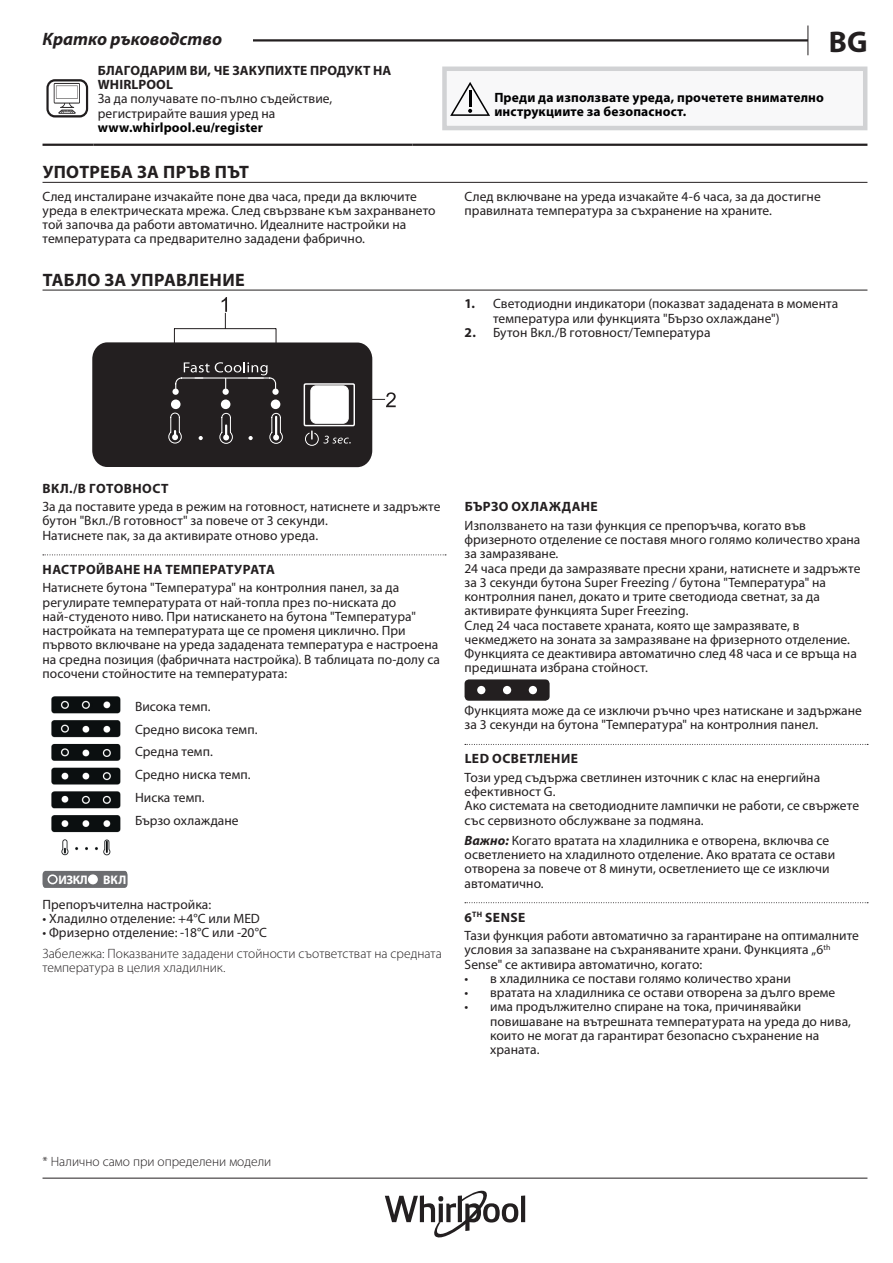
<style>
.page{position:relative;width:893px;height:1263px;background:#fff}
.page>*{position:absolute;margin:0;border:0;box-sizing:border-box;transform-origin:0 0}
.t1{font:700 30px "Myriad Pro";color:#231f20}
.t2{font:700 18px "Myriad Pro";letter-spacing:.02em;color:#231f20}
.t3{font:italic 700 18px "Myriad Pro";color:#231f20}
.t4{font:13.5px/14.2px "Myriad Pro";letter-spacing:.005em;color:#231f20}
.t5{font:300 13.5px/14.2px "Myriad Pro";color:#231f20}
.t6{font:700 13.5px/14.2px "Myriad Pro";letter-spacing:.01em;color:#000001}
.t7{font:700 13.5px "Myriad Pro";letter-spacing:.025em;color:#231f20}
.t8{font:700 13.5px/14.2px "Myriad Pro";letter-spacing:.005em;color:#231f20}
.t9{font:700 12.45px "Myriad Pro";letter-spacing:-.015em;color:#fff}
.s1{font-weight:700}
.s2{font-weight:700;font-style:italic}
</style>
<div class="page">
<hr style="left:43px;top:1178px;width:824px;height:1px;background:#231f20">
<svg style="left:807px;top:26px;width:1px;height:29px"></svg>
<hr style="left:43px;top:39px;width:765px;height:3px;background:#231f20">
<div style="left:43px;top:26px;width:210px;height:19px;background:#fff"></div>
<hr style="left:521px;top:1195px;width:4px;height:27px;background:#231f20">
<svg style="left:385px;top:1191px;width:133px;height:46px"></svg>
<hr style="left:43px;top:182px;width:824px;height:1px;background:#231f20">
<hr style="left:43px;top:144px;width:51px;height:2px;background:#231f20">
<hr style="left:94px;top:144px;width:318px;height:2px;background:#231f20">
<hr style="left:412px;top:144px;width:455px;height:2px;background:#231f20">
<svg style="left:46px;top:79px;width:42px;height:38px"></svg>
<div style="left:444px;top:69px;width:421px;height:59px;background:#f8f8f9"></div>
<div style="left:442px;top:67px;width:425px;height:63px;border:4px solid #d1d2d4"></div>
<svg style="left:450px;top:82px;width:40px;height:34px"></svg>
<hr style="left:43px;top:290px;width:824px;height:1px;background:#231f20">
<svg style="left:92px;top:297px;width:304px;height:170px"></svg>
<svg style="left:43px;top:554px;width:403px;height:1px"></svg>
<svg style="left:43px;top:871px;width:85px;height:17px"></svg>
<div style="left:48px;top:874px;width:10px;height:10px;border:2px solid #fff;border-radius:50%"></div>
<div style="left:89px;top:875px;width:8px;height:8px;background:#fff;border-radius:50%"></div>
<div style="left:88px;top:874px;width:10px;height:10px;border:2px solid #fff;border-radius:50%"></div>
<img style="left:51px;top:696px;width:70px;height:159px">
<svg style="left:465px;top:744px;width:403px;height:1px"></svg>
<svg style="left:465px;top:902px;width:403px;height:1px"></svg>
<div style="left:465px;top:679px;width:85px;height:22px;background:#231f20;border-radius:4px"></div>
<div style="left:477px;top:686px;width:8px;height:8px;background:#fff;border-radius:50%"></div>
<div style="left:503px;top:686px;width:8px;height:8px;background:#fff;border-radius:50%"></div>
<div style="left:529px;top:686px;width:8px;height:8px;background:#fff;border-radius:50%"></div>
<h2 class="t3" style="left:43px;top:28px;width:181px">Кратко ръководство</h2>
<h1 class="t1" style="left:829px;top:22px;width:40px">BG</h1>
<p class="t8" style="left:98px;top:63px;width:295px">БЛАГОДАРИМ ВИ, ЧЕ ЗАКУПИХТЕ ПРОДУКТ НА<br>WHIRLPOOL</p>
<p class="t4" style="left:98px;top:92px;width:236px">За да получавате по-пълно съдействие, регистрирайте вашия уред на</p>
<p class="t6" style="left:98px;top:120px;width:167px">www.whirlpool.eu/register</p>
<p class="t6" style="left:494px;top:90px;width:331px">Преди да използвате уреда, прочетете внимателно инструкциите за безопасност.</p>
<h2 class="t2" style="left:43px;top:160px;width:208px">УПОТРЕБА ЗА ПРЪВ ПЪТ</h2>
<p class="t4" style="left:43px;top:189px;width:395px">След инсталиране изчакайте поне два часа, преди да включите уреда в електрическата мрежа. След свързване към захранването той започва да работи автоматично. Идеалните настройки на температурата са предварително зададени фабрично.</p>
<p class="t4" style="left:465px;top:189px;width:358px">След включване на уреда изчакайте 4-6 часа, за да достигне правилната температура за съхранение на храните.</p>
<h2 class="t2" style="left:43px;top:268px;width:204px">ТАБЛО ЗА УПРАВЛЕНИЕ</h2>
<p class="t4" style="left:493px;top:296px;width:347px;text-indent:-28px"><span class="s1">1.</span> Светодиодни индикатори (показват зададената в момента температура или функцията "Бързо охлаждане")</p>
<p class="t4" style="left:465px;top:325px;width:248px"><span class="s1">2.</span> Бутон Вкл./В готовност/Температура</p>
<p class="t7" style="left:43px;top:479px;width:127px">ВКЛ./В ГОТОВНОСТ</p>
<p class="t4" style="left:43px;top:499px;width:399px">За да поставите уреда в режим на готовност, натиснете и задръжте бутон "Вкл./В готовност" за повече от 3 секунди.<br>Натиснете пак, за да активирате отново уреда.</p>
<p class="t7" style="left:43px;top:560px;width:234px">НАСТРОЙВАНЕ НА ТЕМПЕРАТУРАТА</p>
<p class="t4" style="left:43px;top:580px;width:399px">Натиснете бутона "Температура" на контролния панел, за да регулирате температурата от най-топла през по-ниската до най-студеното ниво. При натискането на бутона "Температура" настройката на температурата ще се променя циклично. При първото включване на уреда зададената температура е настроена на средна позиция (фабричната настройка). В таблицата по-долу са посочени стойностите на температурата:</p>
<p class="t4" style="left:135px;top:695px;width:124px;line-height:22.8px">Висока темп.<br>Средно висока темп.<br>Средна темп.<br>Средно ниска темп.<br>Ниска темп.<br>Бързо охлаждане</p>
<p class="t9" style="left:59px;top:872px;width:69px">ИЗКЛ ВКЛ</p>
<p class="t4" style="left:43px;top:897px;width:170px">Препоръчителна настройка:</p>
<p class="t4" style="left:43px;top:911px;width:219px">• Хладилно отделение: +4°C или MED</p>
<p class="t4" style="left:43px;top:925px;width:226px">• Фризерно отделение: -18°C или -20°C</p>
<p class="t5" style="left:43px;top:946px;width:401px">Забележка: Показваните зададени стойности съответстват на средната температура в целия хладилник.</p>
<p class="t7" style="left:465px;top:498px;width:135px">БЪРЗО ОХЛАЖДАНЕ</p>
<p class="t4" style="left:465px;top:518px;width:397px">Използването на тази функция се препоръчва, когато във фризерното отделение се поставя много голямо количество храна за замразяване.<br>24 часа преди да замразявате пресни храни, натиснете и задръжте за 3 секунди бутона Super Freezing / бутона "Температура" на контролния панел, докато и трите светодиода светнат, за да активирате функцията Super Freezing.<br>След 24 часа поставете храната, която ще замразявате, в чекмеджето на зоната за замразяване на фризерното отделение.<br>Функцията се деактивира автоматично след 48 часа и се връща на предишната избрана стойност.</p>
<p class="t4" style="left:465px;top:703px;width:399px">Функцията може да се изключи ръчно чрез натискане и задържане за 3 секунди на бутона "Температура" на контролния панел.</p>
<p class="t7" style="left:465px;top:750px;width:115px">LED ОСВЕТЛЕНИЕ</p>
<p class="t4" style="left:465px;top:770px;width:396px">Този уред съдържа светлинен източник с клас на енергийна ефективност G.<br>Ако системата на светодиодните лампички не работи, се свържете със сервизното обслужване за подмяна.</p>
<p class="t4" style="left:465px;top:833px;width:372px"><span class="s2">Важно:</span> Когато вратата на хладилника е отворена, включва се осветлението на хладилното отделение. Ако вратата се остави отворена за повече от 8 минути, осветлението ще се изключи автоматично.</p>
<p class="t4" style="left:465px;top:908px;width:396px;line-height:18.5px"><span class="s1">6</span><sup>TH</sup> <span class="s1">SENSE<br></span>Тази функция работи автоматично за гарантиране на оптималните</p>
<p class="t4" style="left:465px;top:942px;width:367px">условия за запазване на съхраняваните храни. Функцията „6<sup>th<br></sup>Sense" се активира автоматично, когато:</p>
<p class="t4" style="left:465px;top:971px;width:328px">• в хладилника се постави голямо количество храни</p>
<p class="t4" style="left:465px;top:985px;width:372px">• вратата на хладилника се остави отворена за дълго време</p>
<p class="t4" style="left:490px;top:999px;width:362px;text-indent:-26px">• има продължително спиране на тока, причинявайки повишаване на вътрешната температурата на уреда до нива, които не могат да гарантират безопасно съхранение на храната.</p>
<p class="t5" style="left:43px;top:1154px;width:230px">* Налично само при определени модели</p>
</div>
